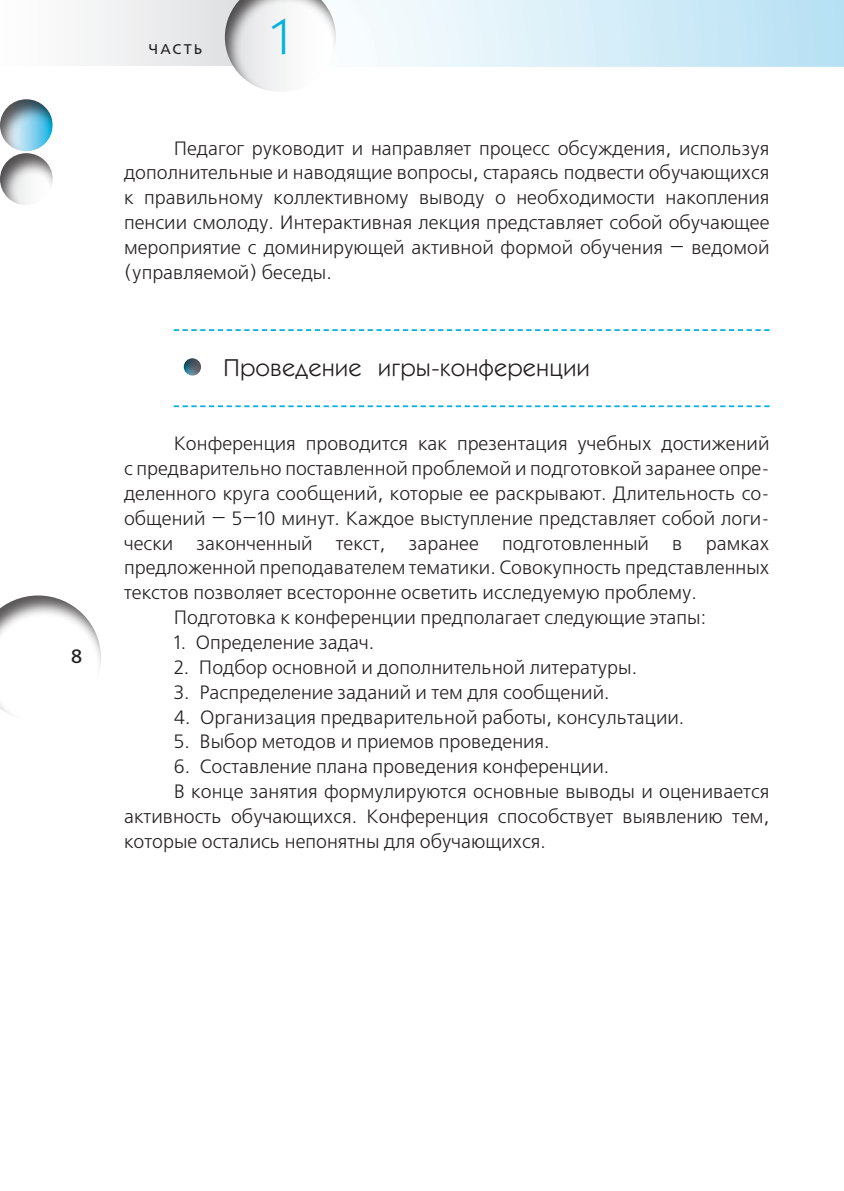
<style>
.page{position:relative;width:844px;height:1191px;background:#fff}
.page>*{position:absolute;margin:0;border:0;box-sizing:border-box;transform-origin:0 0}
.t1{font:49px "Kabel Book ITC";color:#00b1e1}
.t2{font:24.5px "Kabel Book ITC";letter-spacing:.03em;color:#231f20}
.t3{font:19.25px/24.8px "Free Set C";color:#231f20;text-align:justify}
.t4{font:19.25px "Free Set C San Pin";color:#231f20}
.t5{font:14px "Free Set C San Pin";letter-spacing:.15em;color:#231f20}
</style>
<div class="page">
<div style="left:0;top:595px;width:104px;height:127px;background:#231f20;opacity:.75"></div>
<svg style="left:88px;top:0;width:135px;height:65px"></svg>
<svg style="left:351px;top:0;width:492px;height:67px"></svg>
<div style="left:223px;top:0;width:116px;height:95px;background:#231f20;opacity:.75"></div>
<div style="left:0;top:99px;width:55px;height:54px;background:#231f20;opacity:.75"></div>
<div style="left:0;top:152px;width:55px;height:56px;background:#231f20;opacity:.75"></div>
<hr style="left:843px;top:0;width:1px;height:1191px;background:#00b1e1">
<svg style="left:174px;top:329px;width:595px;height:2px"></svg>
<svg style="left:174px;top:405px;width:595px;height:2px"></svg>
<div style="left:169px;top:352px;width:45px;height:27px;background:#231f20;opacity:.75"></div>
<p class="t4" style="left:71px;top:646px;width:13px">8</p>
<p class="t5" style="left:149px;top:42px;width:55px">ЧАСТЬ</p>
<h1 class="t1" style="left:268px;top:7px;width:29px">1</h1>
<p class="t3" style="left:124px;top:136px;width:646px;text-indent:50px">Педагог руководит и направляет процесс обсуждения, используя дополнительные и наводящие вопросы, стараясь подвести обучающихся к правильному коллективному выводу о необходимости накопления пенсии смолоду. Интерактивная лекция представляет собой обучающее мероприятие с доминирующей активной формой обучения — ведомой (управляемой) беседы.</p>
<p class="t2" style="left:223px;top:352px;width:367px">Проведение игры-конференции</p>
<p class="t3" style="left:174px;top:432px;width:597px">Конференция проводится как презентация учебных достижений</p>
<p class="t3" style="left:124px;top:457px;width:646px">с предварительно поставленной проблемой и подготовкой заранее опре-</p>
<p class="t3" style="left:124px;top:482px;width:646px">деленного круга сообщений, которые ее раскрывают. Длительность со-</p>
<p class="t3" style="left:124px;top:506px;width:646px">общений — 5—10 минут. Каждое выступление представляет собой логи-</p>
<p class="t3" style="left:124px;top:531px;width:646px">чески законченный текст, заранее подготовленный в рамках</p>
<p class="t3" style="left:124px;top:556px;width:646px">предложенной преподавателем тематики. Совокупность представленных</p>
<p class="t3" style="left:124px;top:581px;width:574px">текстов позволяет всесторонне осветить исследуемую проблему.</p>
<p class="t3" style="left:174px;top:606px;width:533px">Подготовка к конференции предполагает следующие этапы:</p>
<p class="t3" style="left:174px;top:631px;width:202px">1. Определение задач.</p>
<p class="t3" style="left:174px;top:655px;width:464px">2. Подбор основной и дополнительной литературы.</p>
<p class="t3" style="left:174px;top:680px;width:437px">3. Распределение заданий и тем для сообщений.</p>
<p class="t3" style="left:174px;top:705px;width:512px">4. Организация предварительной работы, консультации.</p>
<p class="t3" style="left:174px;top:730px;width:377px">5. Выбор методов и приемов проведения.</p>
<p class="t3" style="left:174px;top:755px;width:437px">6. Составление плана проведения конференции.</p>
<p class="t3" style="left:174px;top:780px;width:597px">В конце занятия формулируются основные выводы и оценивается</p>
<p class="t3" style="left:124px;top:805px;width:646px">активность обучающихся. Конференция способствует выявлению тем,</p>
<p class="t3" style="left:124px;top:829px;width:423px">которые остались непонятны для обучающихся.</p>
</div>
